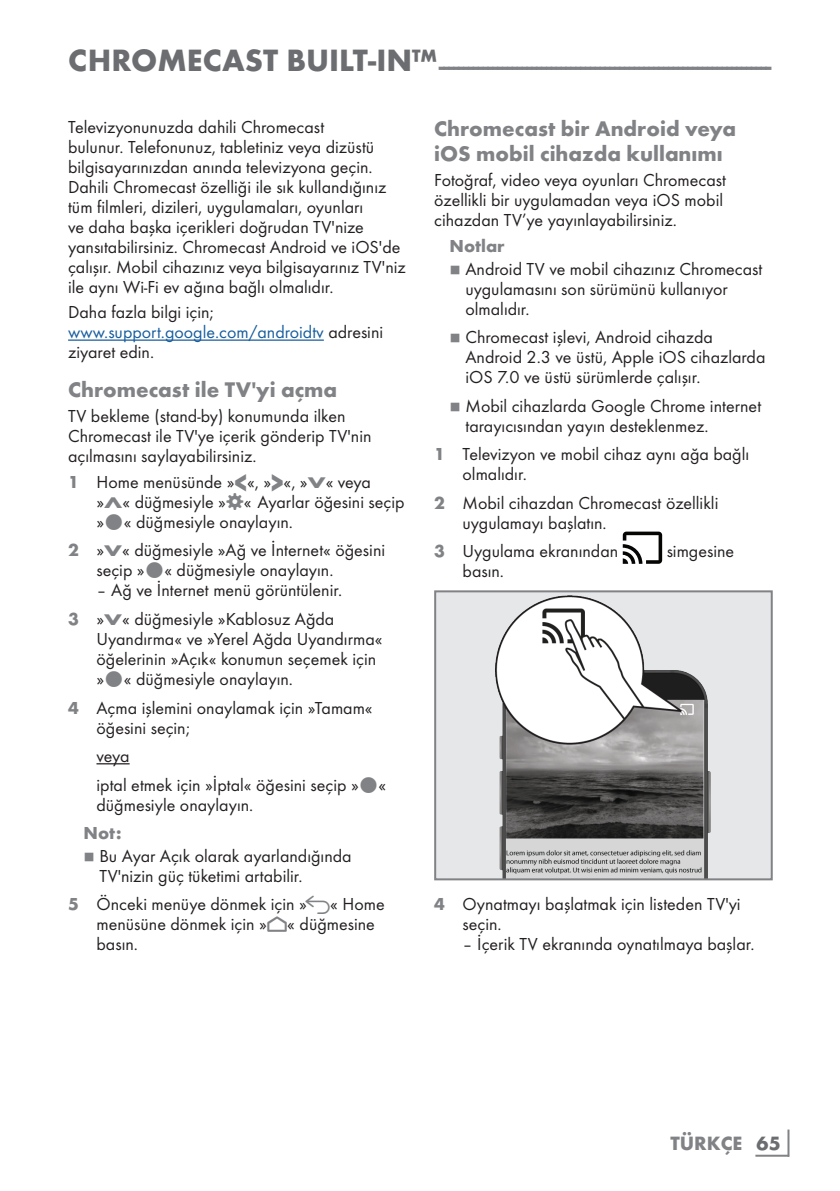
<style>
.page{position:relative;width:840px;height:1191px;background:#fff}
.page>*{position:absolute;margin:0;border:0;box-sizing:border-box;transform-origin:0 0}
.t1{font:700 24px "Futura TOT";color:#808285}
.t2{font:700 22px/24px "Futura TOT";color:#808285}
.t3{font:700 20px "Futura TOT";color:#808285}
.t4{font:18px/20px "Futura TOT Boo";color:#231f20}
.t5{font:700 18px "Futura TOT";color:#808285}
.t6{font:8px "Grund Son Se";color:#808285}
.s1{font-size:32px;color:#6c6d70}
.s2{color:#175d9e}
.s3{font-family:"Futura TOT";font-weight:700;color:#808285}
.s4{font-family:"Futura TOT";font-weight:700;font-size:27.2px;color:#808285}
.s5{font-family:"Futura TOT";font-weight:700;font-size:16px;color:#808285}
.s6{font-family:"Arcelik TS9 Android";font-size:20px;color:#808285}
.s7{font-family:"Arcelik TS9 Android";font-size:24px;color:#808285}
.s8{color:#6c6d70}
</style>
<div class="page">
<hr style="left:787px;top:1129px;width:2px;height:27px;background:#808285">
<hr style="left:755px;top:1154px;width:33px;height:2px;background:#808285">
<hr style="left:68px;top:339px;width:256px;height:2px;background:#175d9e">
<hr style="left:96px;top:763px;width:33px;height:1px;background:#231f20">
<svg style="left:622px;top:531px;width:39px;height:33px"></svg>
<div style="left:435px;top:591px;width:336px;height:288px;background:#e6e7e9"></div>
<img style="left:495px;top:595px;width:215px;height:282px">
<div style="left:434px;top:590px;width:338px;height:290px;border:2px solid #808285"></div>
<h1 class="t1" style="left:68px;top:51px;width:704px"><span class="s1">CHROMECAST BUILT-IN™</span>--------------------------------------------------------------------</h1>
<p class="t4" style="left:68px;top:116px;width:339px">Televizyonunuzda dahili Chromecast<br>bulunur. Telefonunuz, tabletiniz veya dizüstü bilgisayarınızdan anında televizyona geçin.<br>Dahili Chromecast özelliği ile sık kullandığınız tüm filmleri, dizileri, uygulamaları, oyunları<br>ve daha başka içerikleri doğrudan TV'nize yansıtabilirsiniz. Chromecast Android ve iOS'de çalışır. Mobil cihazınız veya bilgisayarınız TV'niz ile aynı Wi-Fi ev ağına bağlı olmalıdır.</p>
<p class="t4" style="left:68px;top:302px;width:316px">Daha fazla bilgi için; <span class="s2">www.support.google.com/androidtv</span> adresini ziyaret edin.</p>
<p class="t2" style="left:68px;top:377px;width:270px">Chromecast ile TV'yi açma</p>
<p class="t4" style="left:68px;top:406px;width:305px">TV bekleme (stand-by) konumunda ilken<br>Chromecast ile TV'ye içerik gönderip TV'nin açılmasını saylayabilirsiniz.</p>
<p class="t4" style="left:96px;top:472px;width:309px;text-indent:-28px"><span class="s3">1</span> Home menüsünde »<span class="s4">&lt;</span>«, »<span class="s4">&gt;</span>«, »<span class="s5">V</span>« veya »<span class="s5">Λ</span>« düğmesiyle » « Ayarlar öğesini seçip » « düğmesiyle onaylayın.</p>
<p class="t4" style="left:96px;top:540px;width:290px;text-indent:-28px"><span class="s3">2</span> »<span class="s5">V</span>« düğmesiyle »Ağ ve İnternet« öğesini seçip » « düğmesiyle onaylayın.</p>
<p class="t4" style="left:68px;top:576px;width:275px;line-height:28.6px;text-indent:28px">– Ağ ve İnternet menü görüntülenir.<br><span class="s3">3</span> »<span class="s5">V</span>« düğmesiyle »Kablosuz Ağda</p>
<p class="t4" style="left:96px;top:629px;width:287px">Uyandırma« ve »Yerel Ağda Uyandırma« öğelerinin »Açık« konumun seçemek için » « düğmesiyle onaylayın.</p>
<p class="t4" style="left:96px;top:697px;width:277px;text-indent:-28px"><span class="s3">4</span> Açma işlemini onaylamak için »Tamam« öğesini seçin;</p>
<p class="t4" style="left:96px;top:741px;width:291px;line-height:28.6px">veya<br>iptal etmek için »İptal« öğesini seçip » «</p>
<p class="t4" style="left:96px;top:794px;width:158px">düğmesiyle onaylayın.</p>
<p class="t5" style="left:83px;top:822px;width:40px">Not:</p>
<p class="t6" style="left:83px;top:852px;width:13px">7</p>
<p class="t4" style="left:99px;top:845px;width:254px">Bu Ayar Açık olarak ayarlandığında<br>TV'nizin güç tüketimi artabilir.</p>
<p class="t4" style="left:96px;top:894px;width:289px;text-indent:-28px"><span class="s3">5</span> Önceki menüye dönmek için » <span class="s6">r</span>« Home menüsüne dönmek için »<span class="s7">p</span>« düğmesine basın.</p>
<p class="t2" style="left:434px;top:117px;width:303px">Chromecast bir Android veya iOS mobil cihazda kullanımı</p>
<p class="t4" style="left:434px;top:170px;width:293px">Fotoğraf, video veya oyunları Chromecast özellikli bir uygulamadan veya iOS mobil cihazdan TV’ye yayınlayabilirsiniz.</p>
<p class="t5" style="left:449px;top:235px;width:57px">Notlar</p>
<p class="t6" style="left:449px;top:265px;width:13px">7</p>
<p class="t4" style="left:465px;top:259px;width:298px">Android TV ve mobil cihazınız Chromecast uygulamasını son sürümünü kullanıyor olmalıdır.</p>
<p class="t6" style="left:449px;top:334px;width:13px">7</p>
<p class="t4" style="left:465px;top:327px;width:301px">Chromecast işlevi, Android cihazda<br>Android 2.3 ve üstü, Apple iOS cihazlarda iOS 7.0 ve üstü sürümlerde çalışır.</p>
<p class="t6" style="left:449px;top:402px;width:13px">7</p>
<p class="t4" style="left:465px;top:396px;width:297px">Mobil cihazlarda Google Chrome internet tarayıcısından yayın desteklenmez.</p>
<p class="t4" style="left:462px;top:444px;width:288px;text-indent:-28px"><span class="s3">1</span> Televizyon ve mobil cihaz aynı ağa bağlı olmalıdır.</p>
<p class="t4" style="left:462px;top:493px;width:257px;text-indent:-28px"><span class="s3">2</span> Mobil cihazdan Chromecast özellikli uygulamayı başlatın.</p>
<p class="t4" style="left:434px;top:541px;width:185px"><span class="s3">3</span> Uygulama ekranından</p>
<p class="t4" style="left:666px;top:541px;width:69px">simgesine</p>
<p class="t4" style="left:462px;top:561px;width:43px">basın.</p>
<p class="t4" style="left:462px;top:894px;width:279px;text-indent:-28px"><span class="s3">4</span> Oynatmayı başlatmak için listeden TV'yi seçin.</p>
<p class="t4" style="left:462px;top:934px;width:293px">– İçerik TV ekranında oynatılmaya başlar.</p>
<p class="t3" style="left:670px;top:1131px;width:112px">TÜRKÇE <span class="s8">65</span></p>
</div>
